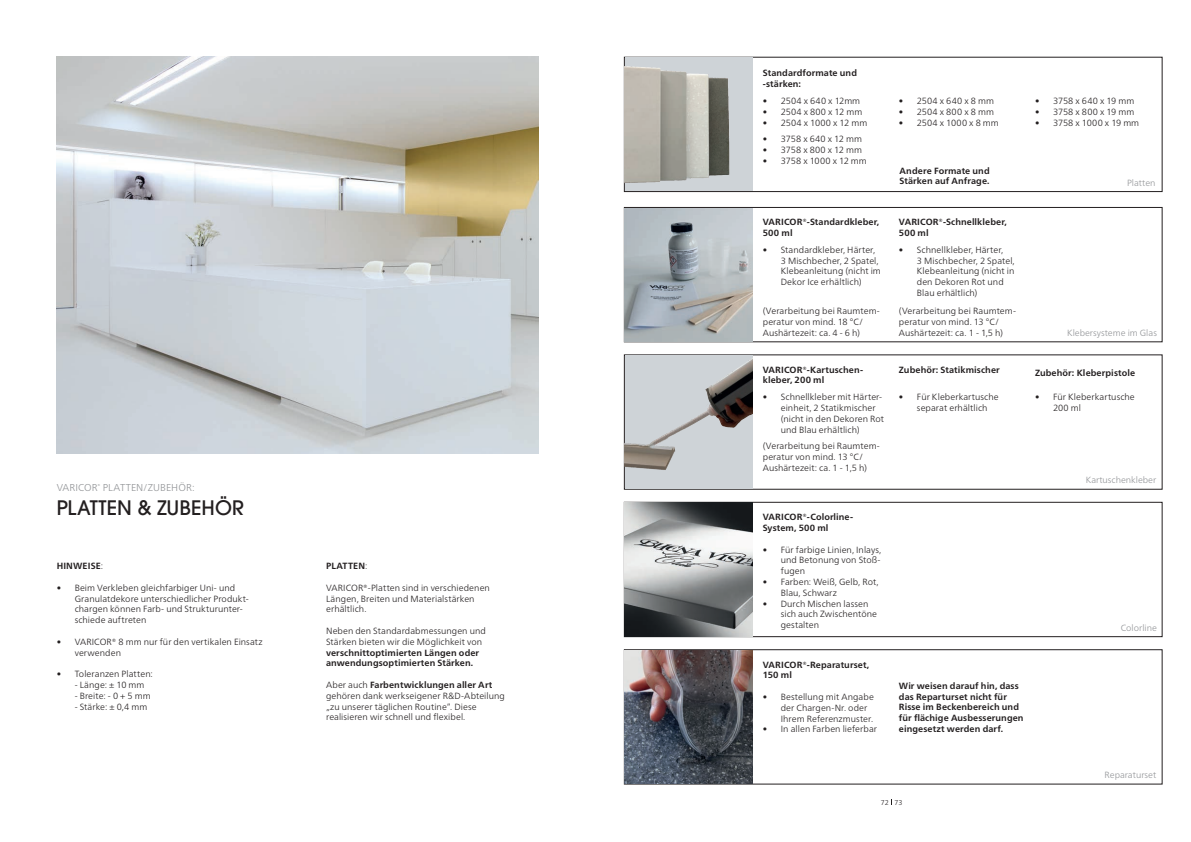
<style>
.page{position:relative;width:1191px;height:842px;background:#fff}
.page>*{position:absolute;margin:0;border:0;box-sizing:border-box;transform-origin:0 0}
.t1{font:500 20px "ITC Avant Garde Pro";color:#231f20}
.t2{font:300 10px "Frutiger Neue LT Pro";letter-spacing:.01em;color:#939598}
.t3{font:300 9px/10.8px "Frutiger Neue LT Pro";letter-spacing:.005em;color:#231f20}
.t4{font:700 9px/10.8px "Frutiger Neue LT Pro";letter-spacing:.01em;color:#231f20}
.t5{font:300 9px "Frutiger Neue LT Pro";color:#939598}
.t6{font:300 7px "Frutiger Neue LT Pro";color:#231f20}
.s1{font-weight:300}
.s2{font-weight:700}
</style>
<div class="page">
<img style="left:57px;top:57px;width:482px;height:397px">
<div style="left:624px;top:207px;width:538px;height:135px;border:1px solid #231f20"></div>
<div style="left:624px;top:57px;width:538px;height:135px;border:1px solid #231f20"></div>
<div style="left:624px;top:354px;width:538px;height:136px;border:1px solid #231f20"></div>
<div style="left:624px;top:502px;width:538px;height:135px;border:1px solid #231f20"></div>
<img style="left:625px;top:58px;width:127px;height:133px">
<div style="left:624px;top:649px;width:538px;height:135px;border:1px solid #231f20"></div>
<img style="left:625px;top:355px;width:127px;height:134px">
<img style="left:625px;top:503px;width:127px;height:133px">
<img style="left:625px;top:651px;width:127px;height:133px">
<img style="left:625px;top:208px;width:127px;height:133px">
<p class="t2" style="left:57px;top:481px;width:139px">VARICOR<sup>®</sup> PLATTEN/ZUBEHÖR:</p>
<h1 class="t1" style="left:57px;top:495px;width:189px">PLATTEN &amp; ZUBEHÖR</h1>
<p class="t4" style="left:57px;top:560px;width:48px">HINWEISE<span class="s1">:</span></p>
<p class="t3" style="left:75px;top:582px;width:176px;text-indent:-18px">• Beim Verkleben gleichfarbiger Uni- und Granulatdekore unterschiedlicher Produkt&shy;chargen können Farb- und Strukturunter&shy;schiede auftreten</p>
<p class="t3" style="left:75px;top:636px;width:189px;text-indent:-18px">• VARICOR® 8 mm nur für den vertikalen Einsatz verwenden</p>
<p class="t3" style="left:57px;top:668px;width:98px">• Toleranzen Platten:</p>
<p class="t3" style="left:75px;top:679px;width:71px">- Länge: ± 10 mm</p>
<p class="t3" style="left:75px;top:690px;width:77px">- Breite: - 0 + 5 mm</p>
<p class="t3" style="left:75px;top:701px;width:74px">- Stärke: ± 0,4 mm</p>
<p class="t4" style="left:326px;top:560px;width:43px">PLATTEN<span class="s1">:</span></p>
<p class="t3" style="left:326px;top:582px;width:165px">VARICOR®-Platten sind in verschiedenen<br>Längen, Breiten und Materialstärken erhältlich.</p>
<p class="t3" style="left:326px;top:625px;width:161px">Neben den Standardabmessungen und<br>Stärken bieten wir die Möglichkeit von</p>
<p class="t4" style="left:326px;top:647px;width:155px">verschnittoptimierten Längen oder anwendungsoptimierten Stärken.</p>
<p class="t3" style="left:326px;top:679px;width:180px">Aber auch <span class="s2">Farbentwicklungen aller Art </span>gehören dank werkseigener R&amp;D-Abteilung „zu unserer täglichen Routine“. Diese realisieren wir schnell und flexibel.</p>
<p class="t4" style="left:763px;top:68px;width:96px">Standardformate und -stärken:</p>
<p class="t3" style="left:763px;top:95px;width:99px">• 2504 x 640 x 12mm</p>
<p class="t3" style="left:763px;top:106px;width:101px">• 2504 x 800 x 12 mm</p>
<p class="t3" style="left:763px;top:117px;width:106px">• 2504 x 1000 x 12 mm</p>
<p class="t3" style="left:763px;top:134px;width:101px">• 3758 x 640 x 12 mm</p>
<p class="t3" style="left:763px;top:145px;width:101px">• 3758 x 800 x 12 mm</p>
<p class="t3" style="left:763px;top:155px;width:106px">• 3758 x 1000 x 12 mm</p>
<p class="t4" style="left:763px;top:217px;width:118px">VARICOR®-Standardkleber,<br>500 ml</p>
<p class="t3" style="left:781px;top:244px;width:102px;text-indent:-18px">• Standardkleber, Härter,<br>3 Mischbecher, 2 Spatel,<br>Klebeanleitung (nicht im<br>Dekor Ice erhältlich)</p>
<p class="t3" style="left:763px;top:305px;width:118px">(Verarbeitung bei Raumtem&shy;peratur von mind. 18 °C/<br>Aushärtezeit: ca. 4 - 6 h)</p>
<p class="t4" style="left:763px;top:364px;width:102px">VARICOR®-Kartuschen&shy;kleber, 200 ml</p>
<p class="t3" style="left:781px;top:392px;width:105px;text-indent:-18px">• Schnellkleber mit Härter&shy;einheit, 2 Statikmischer (nicht in den Dekoren Rot und Blau erhältlich)</p>
<p class="t3" style="left:763px;top:441px;width:118px">(Verarbeitung bei Raumtem&shy;peratur von mind. 13 °C/<br>Aushärtezeit: ca. 1 - 1,5 h)</p>
<p class="t4" style="left:763px;top:511px;width:92px">VARICOR®-Colorline-<br>System, 500 ml</p>
<p class="t3" style="left:781px;top:544px;width:102px;text-align:justify;text-indent:-18px">• Für farbige Linien, Inlays, und Betonung von Stoß&shy;fugen</p>
<p class="t3" style="left:781px;top:576px;width:99px;text-indent:-18px">• Farben: Weiß, Gelb, Rot,<br>Blau, Schwarz</p>
<p class="t3" style="left:781px;top:598px;width:98px;text-indent:-18px">• Durch Mischen lassen sich auch Zwischentöne gestalten</p>
<p class="t4" style="left:763px;top:659px;width:108px">VARICOR®-Reparaturset,<br>150 ml</p>
<p class="t3" style="left:781px;top:691px;width:95px;text-indent:-18px">• Bestellung mit Angabe der Chargen-Nr. oder<br>Ihrem Referenzmuster.</p>
<p class="t3" style="left:763px;top:724px;width:116px">• In allen Farben lieferbar</p>
<p class="t3" style="left:899px;top:96px;width:97px">• 2504 x 640 x 8 mm</p>
<p class="t3" style="left:899px;top:106px;width:96px">• 2504 x 800 x 8 mm</p>
<p class="t3" style="left:899px;top:117px;width:101px">• 2504 x 1000 x 8 mm</p>
<p class="t4" style="left:899px;top:165px;width:92px">Andere Formate und<br>Stärken auf Anfrage.</p>
<p class="t4" style="left:899px;top:217px;width:109px">VARICOR®-Schnellkleber,<br>500 ml</p>
<p class="t3" style="left:917px;top:244px;width:99px;text-indent:-18px">• Schnellkleber, Härter,<br>3 Mischbecher, 2 Spatel,<br>Klebeanleitung (nicht in den Dekoren Rot und<br>Blau erhältlich)</p>
<p class="t3" style="left:899px;top:306px;width:118px">(Verarbeitung bei Raumtem&shy;peratur von mind. 13 °C/<br>Aushärtezeit: ca. 1 - 1,5 h)</p>
<p class="t4" style="left:899px;top:364px;width:102px">Zubehör: Statikmischer</p>
<p class="t3" style="left:917px;top:392px;width:83px;text-indent:-18px">• Für Kleberkartusche separat erhältlich</p>
<p class="t3" style="left:1035px;top:96px;width:101px">• 3758 x 640 x 19 mm</p>
<p class="t3" style="left:1035px;top:106px;width:101px">• 3758 x 800 x 19 mm</p>
<p class="t3" style="left:1035px;top:117px;width:106px">• 3758 x 1000 x 19 mm</p>
<p class="t5" style="left:1127px;top:177px;width:30px">Platten</p>
<p class="t5" style="left:1067px;top:328px;width:91px">Klebersysteme im Glas</p>
<p class="t4" style="left:1035px;top:367px;width:102px">Zubehör: Kleberpistole</p>
<p class="t3" style="left:1053px;top:391px;width:83px;text-indent:-18px">• Für Kleberkartusche<br>200 ml</p>
<p class="t5" style="left:1086px;top:474px;width:72px">Kartuschenkleber</p>
<p class="t4" style="left:899px;top:680px;width:126px">Wir weisen darauf hin, dass das Reparturset nicht für<br>Risse im Beckenbereich und für flächige Ausbesserungen eingesetzt werden darf.</p>
<p class="t5" style="left:1120px;top:622px;width:38px">Colorline</p>
<p class="t6" style="left:881px;top:798px;width:23px">72 73</p>
<p class="t5" style="left:1104px;top:770px;width:53px">Reparaturset</p>
</div>
